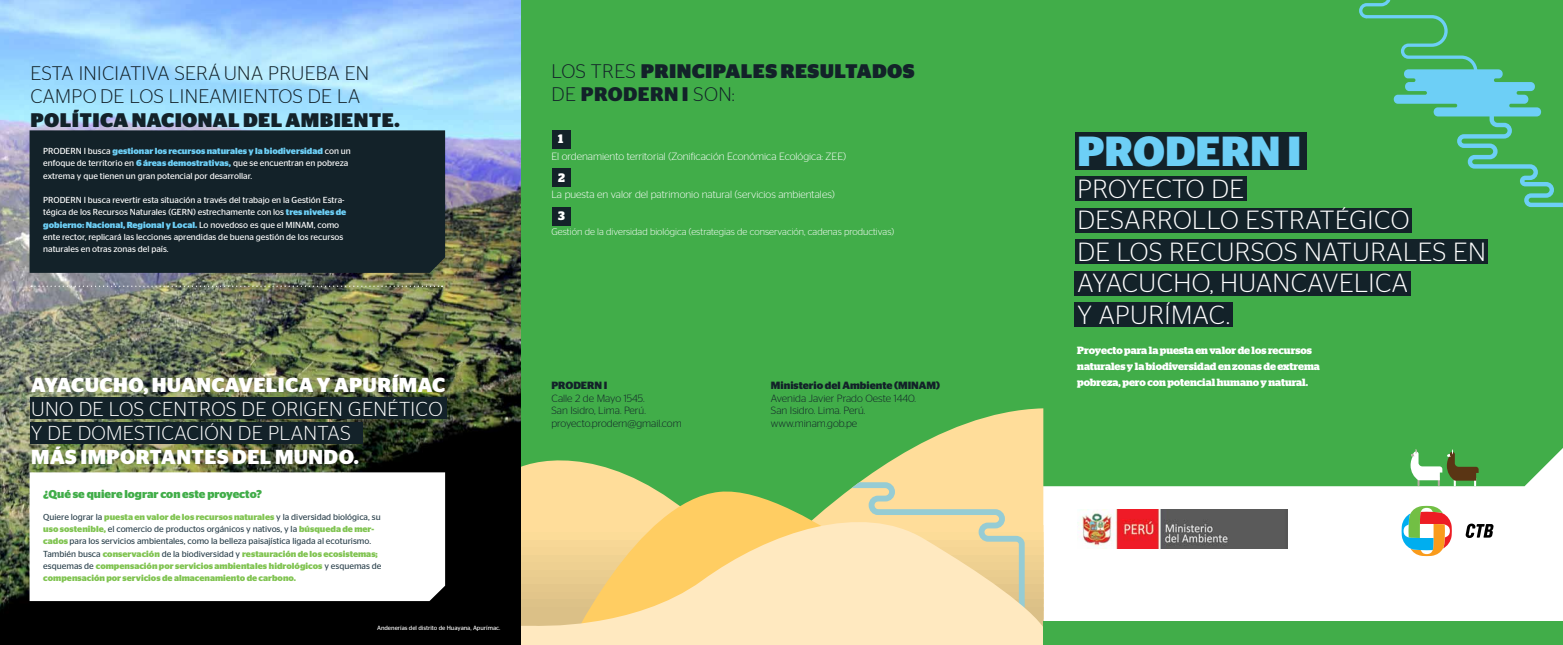
<style>
.page{position:relative;width:1563px;height:645px;background:#fff}
.page>*{position:absolute;margin:0;border:0;box-sizing:border-box;transform-origin:0 0}
.t1{font:700 42px "Stag Sans";color:#6dcff6}
.t2{font:300 26.25px/31.5px "Stag Sans";letter-spacing:.02em;color:#fff}
.t3{font:300 20.12px/24.2px "Stag Sans";letter-spacing:.02em;color:#fff}
.t4{font:700 20.12px "Stag Sans";letter-spacing:.02em;color:#fff}
.t5{font:900 19.69px/23.6px "Stag Sans";letter-spacing:.02em;color:#132229}
.t6{font:300 19.69px/23.6px "Stag Sans";letter-spacing:.02em;color:#132229}
.t7{font:700 12.25px "Stag";color:#fff}
.t8{font:700 11.38px "Stag Sans";color:#41ad49}
.t9{font:300 10.5px/12.6px "Stag Sans";color:#132229}
.t10{font:700 10.5px/15.8px "Stag";color:#fff}
.t11{font:300 10.5px "Stag Sans";color:#fff}
.t12{font:700 10.5px "Stag Sans";color:#132229}
.t13{font:300 9.62px "Stag Sans";color:#fff}
.t14{font:8.75px/12.2px "Stag Sans";color:#fff}
.t15{font:700 8.75px/12.2px "Stag Sans";color:#81c452}
.t16{font:6.12px "Stag Sans";color:#fff}
.s1{font-weight:700;color:#6dcff6}
.s2{font-weight:400;color:#2c424d}
.s3{font-weight:300}
.s4{font-weight:700}
</style>
<div class="page">
<div style="left:1043px;top:0;width:520px;height:486px;background:#41ad49"></div>
<div style="left:520px;top:0;width:523px;height:645px;background:#41ad49"></div>
<div style="left:1074px;top:133px;width:232px;height:37px;background:#132229"></div>
<div style="left:1074px;top:176px;width:172px;height:25px;background:#132229"></div>
<div style="left:1074px;top:208px;width:337px;height:24px;background:#132229"></div>
<div style="left:1074px;top:239px;width:413px;height:25px;background:#132229"></div>
<div style="left:1074px;top:271px;width:337px;height:24px;background:#132229"></div>
<div style="left:1074px;top:302px;width:158px;height:25px;background:#132229"></div>
<svg style="left:1401px;top:506px;width:50px;height:50px"></svg>
<svg style="left:1465px;top:524px;width:28px;height:14px"></svg>
<img style="left:1077px;top:510px;width:210px;height:38px">
<svg style="left:1341px;top:0;width:222px;height:209px;background:#47b264"></svg>
<svg style="left:520px;top:408px;width:523px;height:94px"></svg>
<svg style="left:762px;top:479px;width:265px;height:23px"></svg>
<svg style="left:567px;top:483px;width:397px;height:19px"></svg>
<svg style="left:520px;top:502px;width:523px;height:143px;background:#f7dca1"></svg>
<svg style="left:1410px;top:449px;width:68px;height:37px"></svg>
<img style="left:0;top:0;width:520px;height:645px">
<div style="left:30px;top:397px;width:416px;height:22px;background:#132229"></div>
<div style="left:30px;top:422px;width:332px;height:22px;background:#132229"></div>
<div style="left:30px;top:130px;width:415px;height:143px;background:#132229"></div>
<svg style="left:30px;top:472px;width:415px;height:129px"></svg>
<svg style="left:31px;top:286px;width:411px;height:1px"></svg>
<div style="left:552px;top:130px;width:18px;height:19px;background:#132229"></div>
<div style="left:552px;top:168px;width:18px;height:19px;background:#132229"></div>
<div style="left:552px;top:207px;width:18px;height:19px;background:#132229"></div>
<div style="left:1043px;top:621px;width:520px;height:24px;background:#41ad49"></div>
<h3 class="t6" style="left:30px;top:61px;width:337px">Esta in iciativa seráuna prueba en campo de los lin eamientos de la</h3>
<h3 class="t5" style="left:30px;top:108px;width:371px">POLÍTICA NACIONAL DEL AMBIENTE.</h3>
<p class="t14" style="left:43px;top:145px;width:309px">PRODERN I busca <span class="s1">gestionar los recursos naturales y la biodiversidad</span> con un enfoque de territorio en <span class="s1">6 áreas demostrativas,</span> que se encuentran en pobreza extrema y que tienen un gran potencial por desarrollar.</p>
<p class="t14" style="left:43px;top:194px;width:304px">PRODERN I busca revertir esta situación a través del trabajo en la Gestión Estra&shy;tégica de los Recursos Naturales (GERN) estrechamente con los <span class="s1">tres niveles de gobierno: Nacional, Regional y Local.</span> Lo novedoso es que el MINAM, como ente rector, replicará las lecciones aprendidas de buena gestión de los recursos naturales en otras zonas del país.</p>
<h3 class="t4" style="left:31px;top:373px;width:416px">Ayacucho, Huancavelica y Apurímac</h3>
<h3 class="t3" style="left:31px;top:396px;width:413px">uno de los centros de origen gen ético y de domesticación de plantas</h3>
<h3 class="t4" style="left:31px;top:446px;width:64px">más impor</h3>
<h3 class="t4" style="left:150px;top:446px;width:97px">tantes del</h3>
<h3 class="t4" style="left:275px;top:446px;width:50px">mundo</h3>
<h3 class="t4" style="left:354px;top:446px;width:7px">.</h3>
<h3 class="t8" style="left:43px;top:488px;width:220px">¿Qué se quiere lograr con este proyecto?</h3>
<p class="t15" style="left:43px;top:511px;width:340px"><span class="s2">Quiere lograr la</span> puesta en valor de los recursos naturales <span class="s2">y la diversidad biológica, su </span>uso sostenible, <span class="s2">el comercio de productos orgánicos y nativos, y la</span> búsqueda de mer&shy;cados <span class="s2">para los servicios ambientales, como la belleza paisajística ligada al ecoturismo.<br>También busca</span> conservación <span class="s2">de la biodiversidad y</span> restauración de los ecosistemas; <span class="s2">esquemas de</span> compensación por servicios ambientales hidrológicos <span class="s2">y esquemas de </span>compensación por servicios de almacenamiento de carbono.</p>
<p class="t16" style="left:377px;top:624px;width:125px">Andenerías del distrito de Huayana, Apurímac.</p>
<h3 class="t5" style="left:551px;top:59px;width:365px"><span class="s3">Los tres</span> PRINCIPALES RESULTADOS <span class="s3">de</span> <span class="s4">PRODERN I</span> <span class="s3">son :</span></h3>
<h3 class="t7" style="left:558px;top:132px;width:7px">1</h3>
<h3 class="t7" style="left:558px;top:171px;width:8px">2</h3>
<h3 class="t7" style="left:558px;top:209px;width:8px">3</h3>
<p class="t11" style="left:551px;top:151px;width:296px">El ordenamiento territorial (Zonificación Económica Ecológica: ZEE)</p>
<p class="t11" style="left:551px;top:188px;width:285px">La puesta en valor del patrimonio natural (servicios ambientales)</p>
<p class="t13" style="left:551px;top:226px;width:344px">Gestión de la diversidad biológica (estrategias de conservación, cadenas productivas)</p>
<p class="t12" style="left:551px;top:379px;width:58px">PRODERN I</p>
<p class="t9" style="left:551px;top:392px;width:132px">Calle 2 de Mayo 1545.<br>San Isidro, Lima. Perú. proyecto.prodern@gmail.com</p>
<p class="t12" style="left:771px;top:379px;width:171px">Ministerio del Ambiente (MINAM)</p>
<p class="t9" style="left:771px;top:392px;width:147px">Avenida Javier Prado Oeste 1440.<br>San Isidro. Lima. Perú. www.minam.gob.pe</p>
<h1 class="t1" style="left:1077px;top:127px;width:226px">PRODERN I</h1>
<h2 class="t2" style="left:1077px;top:173px;width:405px">Proyecto de<br>Desarrollo Estratégico<br>de los Recursos NatuRaLes en<br>Ayacucho, H uancavelica<br>y Apurímac.</h2>
<p class="t10" style="left:1077px;top:343px;width:244px">Proyecto para la puesta en valor de los recursos naturales y la biodiversidad en zonas de extrema pobreza, pero con potencial humano y natural.</p>
</div>
